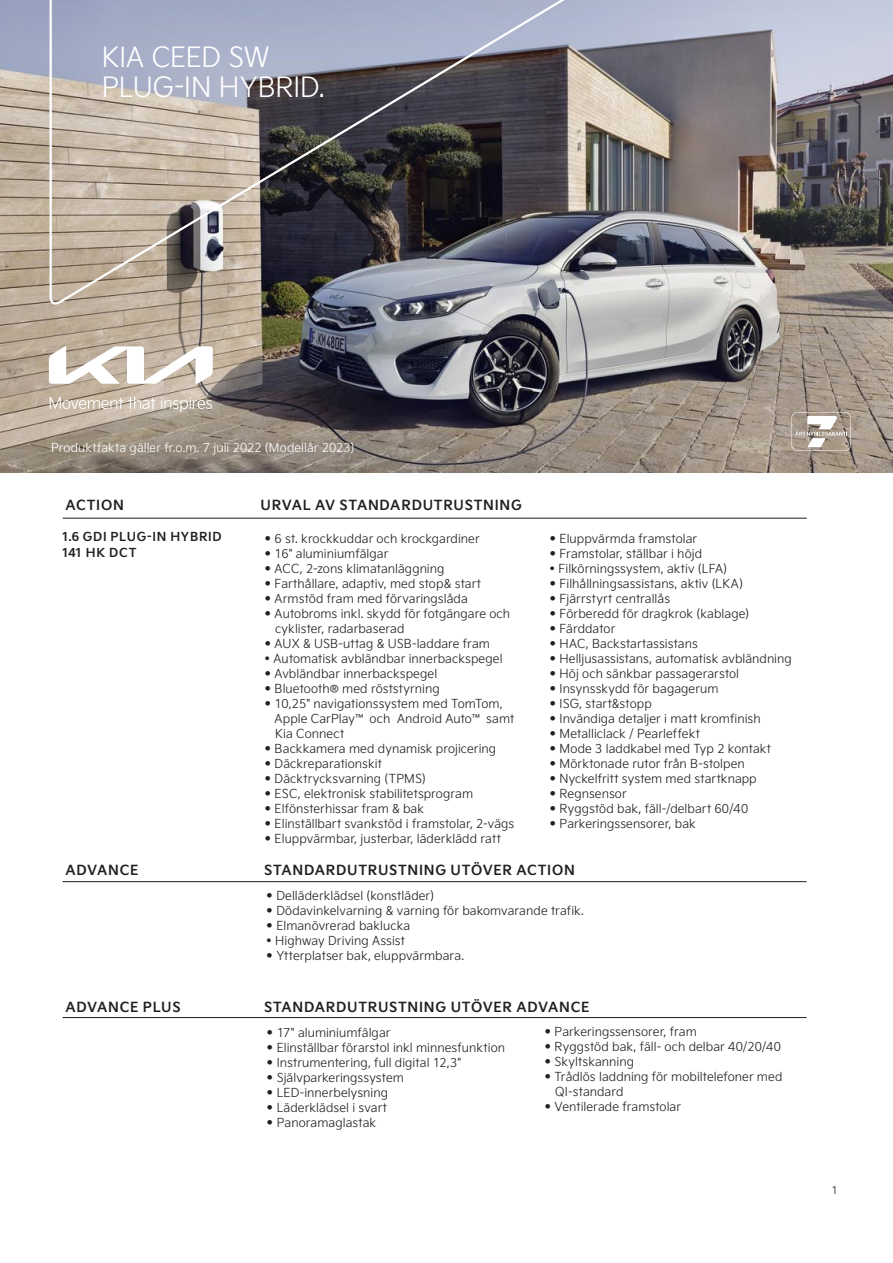
<style>
.page{position:relative;width:893px;height:1263px;background:#fff}
.page>*{position:absolute;margin:0;border:0;box-sizing:border-box;transform-origin:0 0}
.text_utrustning{font:300 27px "Kia Signature Sweden";letter-spacing:-.005em;color:#fff}
.t1{font:700 13.5px "Kia Signature Sweden";letter-spacing:.055em;color:#231f20}
.text_utrustning-2{font:300 12px/15px "Kia Signature Sweden";letter-spacing:.005em;color:#231f20}
.t2{font:300 12px "Kia Signature Sweden";letter-spacing:.005em;color:#fff}
.t3{font:700 12px "Kia Signature Sweden";letter-spacing:.06em;color:#231f20}
.t4{font:300 10.5px "Kia Signature Sweden";color:#231f20}
.s1{font-weight:700}
</style>
<div class="page">
<img style="left:0;top:0;width:893px;height:472px">
<hr style="left:63px;top:518px;width:744px;height:1px;background:#231f20">
<hr style="left:62px;top:881px;width:745px;height:1px;background:#231f20">
<hr style="left:62px;top:1017px;width:745px;height:1px;background:#231f20">
<img style="left:48px;top:0;width:806px;height:306px">
<svg style="left:49px;top:346px;width:164px;height:38px"></svg>
<svg style="left:50px;top:397px;width:105px;height:12px"></svg>
<svg style="left:161px;top:397px;width:51px;height:15px"></svg>
<svg style="left:792px;top:412px;width:58px;height:38px"></svg>
<p class="text_utrustning" style="left:102px;top:37px;width:169px">KIA CEED SW</p>
<p class="text_utrustning" style="left:102px;top:67px;width:225px">PLUG-IN HYBRID.</p>
<p class="t2" style="left:51px;top:439px;width:305px">Produktfakta gäller fr.o.m. 7 juli 2022 (Modellår 2023)</p>
<p class="t1" style="left:66px;top:495px;width:60px">ACTION</p>
<p class="t1" style="left:261px;top:495px;width:263px">URVAL AV STANDARDUTRUSTNING</p>
<p class="t3" style="left:62px;top:528px;width:162px">1.6 GDI PLUG-IN HYBRID</p>
<p class="t3" style="left:62px;top:544px;width:76px">141 HK DCT</p>
<p class="text_utrustning-2" style="left:265px;top:531px;width:217px"><span class="s1">•</span> 6 st. krockkuddar och krockgardiner</p>
<p class="text_utrustning-2" style="left:265px;top:546px;width:125px"><span class="s1">•</span> 16" aluminiumfälgar</p>
<p class="text_utrustning-2" style="left:265px;top:561px;width:181px"><span class="s1">•</span> ACC, 2-zons klimatanläggning</p>
<p class="text_utrustning-2" style="left:265px;top:576px;width:218px"><span class="s1">•</span> Farthållare, adaptiv, med stop&amp; start</p>
<p class="text_utrustning-2" style="left:265px;top:591px;width:205px"><span class="s1">•</span> Armstöd fram med förvaringslåda</p>
<p class="text_utrustning-2" style="left:275px;top:606px;width:236px;text-indent:-11px"><span class="s1">•</span> Autobroms inkl. skydd för fotgängare och cyklister, radarbaserad</p>
<p class="text_utrustning-2" style="left:265px;top:636px;width:227px"><span class="s1">•</span> AUX &amp; USB-uttag &amp; USB-laddare fram</p>
<p class="text_utrustning-2" style="left:265px;top:651px;width:239px">• Automatisk avbländbar innerbackspegel</p>
<p class="text_utrustning-2" style="left:265px;top:666px;width:174px"><span class="s1">•</span> Avbländbar innerbackspegel</p>
<p class="text_utrustning-2" style="left:265px;top:681px;width:177px"><span class="s1">•</span> Bluetooth® med röststyrning</p>
<p class="text_utrustning-2" style="left:265px;top:696px;width:240px"><span class="s1">•</span> 10,25" navigationssystem med TomTom,</p>
<p class="text_utrustning-2" style="left:275px;top:711px;width:241px">Apple CarPlay™ och Android Auto™ samt<br>Kia Connect</p>
<p class="text_utrustning-2" style="left:265px;top:741px;width:233px"><span class="s1">•</span> Backkamera med dynamisk projicering</p>
<p class="text_utrustning-2" style="left:265px;top:756px;width:119px"><span class="s1">•</span> Däckreparationskit</p>
<p class="text_utrustning-2" style="left:265px;top:771px;width:163px"><span class="s1">•</span> Däcktrycksvarning (TPMS)</p>
<p class="text_utrustning-2" style="left:265px;top:786px;width:210px"><span class="s1">•</span> ESC, elektronisk stabilitetsprogram</p>
<p class="text_utrustning-2" style="left:265px;top:801px;width:161px"><span class="s1">•</span> Elfönsterhissar fram &amp; bak</p>
<p class="text_utrustning-2" style="left:265px;top:816px;width:251px"><span class="s1">•</span> Elinställbart svankstöd i framstolar, 2-vägs</p>
<p class="text_utrustning-2" style="left:265px;top:831px;width:238px"><span class="s1">•</span> Eluppvärmbar, justerbar, läderklädd ratt</p>
<p class="text_utrustning-2" style="left:549px;top:531px;width:149px"><span class="s1">•</span> Eluppvärmda framstolar</p>
<p class="text_utrustning-2" style="left:549px;top:546px;width:154px"><span class="s1">•</span> Framstolar, ställbar i höjd</p>
<p class="text_utrustning-2" style="left:549px;top:561px;width:179px">• Filkörningssystem, aktiv (LFA)</p>
<p class="text_utrustning-2" style="left:549px;top:576px;width:195px"><span class="s1">•</span> Filhållningsassistans, aktiv (LKA)</p>
<p class="text_utrustning-2" style="left:549px;top:591px;width:122px"><span class="s1">•</span> Fjärrstyrt centrallås</p>
<p class="text_utrustning-2" style="left:549px;top:606px;width:201px"><span class="s1">•</span> Förberedd för dragkrok (kablage)</p>
<p class="text_utrustning-2" style="left:549px;top:621px;width:67px"><span class="s1">•</span> Färddator</p>
<p class="text_utrustning-2" style="left:549px;top:636px;width:150px"><span class="s1">•</span> HAC, Backstartassistans</p>
<p class="text_utrustning-2" style="left:549px;top:651px;width:244px"><span class="s1">•</span> Helljusassistans, automatisk avbländning</p>
<p class="text_utrustning-2" style="left:549px;top:666px;width:191px"><span class="s1">•</span> Höj och sänkbar passagerarstol</p>
<p class="text_utrustning-2" style="left:549px;top:681px;width:171px"><span class="s1">•</span> Insynsskydd för bagagerum</p>
<p class="text_utrustning-2" style="left:549px;top:696px;width:104px"><span class="s1">•</span> ISG, start&amp;stopp</p>
<p class="text_utrustning-2" style="left:549px;top:711px;width:213px"><span class="s1">•</span> Invändiga detaljer i matt kromfinish</p>
<p class="text_utrustning-2" style="left:549px;top:726px;width:152px"><span class="s1">•</span> Metalliclack / Pearleffekt</p>
<p class="text_utrustning-2" style="left:549px;top:741px;width:223px"><span class="s1">•</span> Mode 3 laddkabel med Typ 2 kontakt</p>
<p class="text_utrustning-2" style="left:549px;top:756px;width:197px"><span class="s1">•</span> Mörktonade rutor från B-stolpen</p>
<p class="text_utrustning-2" style="left:549px;top:771px;width:209px"><span class="s1">•</span> Nyckelfritt system med startknapp</p>
<p class="text_utrustning-2" style="left:549px;top:786px;width:79px"><span class="s1">•</span> Regnsensor</p>
<p class="text_utrustning-2" style="left:549px;top:801px;width:200px"><span class="s1">•</span> Ryggstöd bak, fäll-/delbart 60/40</p>
<p class="text_utrustning-2" style="left:549px;top:816px;width:148px"><span class="s1">•</span> Parkeringssensorer, bak</p>
<p class="t1" style="left:65px;top:860px;width:75px">ADVANCE</p>
<p class="t1" style="left:264px;top:860px;width:312px">STANDARDUTRUSTNING UTÖVER ACTION</p>
<p class="text_utrustning-2" style="left:266px;top:888px;width:169px"><span class="s1">•</span> Delläderklädsel (konstläder)</p>
<p class="text_utrustning-2" style="left:266px;top:903px;width:319px"><span class="s1">•</span> Dödavinkelvarning &amp; varning för bakomvarande trafik.</p>
<p class="text_utrustning-2" style="left:266px;top:918px;width:145px"><span class="s1">•</span> Elmanövrerad baklucka</p>
<p class="text_utrustning-2" style="left:266px;top:933px;width:140px">• Highway Driving Assist</p>
<p class="text_utrustning-2" style="left:266px;top:948px;width:199px"><span class="s1">•</span> Ytterplatser bak, eluppvärmbara.</p>
<p class="t1" style="left:65px;top:996px;width:117px">ADVANCE PLUS</p>
<p class="t1" style="left:264px;top:996px;width:327px">STANDARDUTRUSTNING UTÖVER ADVANCE</p>
<p class="text_utrustning-2" style="left:267px;top:1025px;width:125px"><span class="s1">•</span> 17" aluminiumfälgar</p>
<p class="text_utrustning-2" style="left:267px;top:1040px;width:240px"><span class="s1">•</span> Elinställbar förarstol inkl minnesfunktion</p>
<p class="text_utrustning-2" style="left:267px;top:1055px;width:196px"><span class="s1">•</span> Instrumentering, full digital 12,3"</p>
<p class="text_utrustning-2" style="left:267px;top:1070px;width:139px"><span class="s1">•</span> Självparkeringssystem</p>
<p class="text_utrustning-2" style="left:267px;top:1085px;width:123px"><span class="s1">•</span> LED-innerbelysning</p>
<p class="text_utrustning-2" style="left:267px;top:1100px;width:122px"><span class="s1">•</span> Läderklädsel i svart</p>
<p class="text_utrustning-2" style="left:267px;top:1115px;width:111px"><span class="s1">•</span> Panoramaglastak</p>
<p class="text_utrustning-2" style="left:544px;top:1024px;width:154px"><span class="s1">•</span> Parkeringssensorer, fram</p>
<p class="text_utrustning-2" style="left:544px;top:1039px;width:238px"><span class="s1">•</span> Ryggstöd bak, fäll- och delbar 40/20/40</p>
<p class="text_utrustning-2" style="left:544px;top:1054px;width:91px"><span class="s1">•</span> Skyltskanning</p>
<p class="text_utrustning-2" style="left:555px;top:1069px;width:229px;text-indent:-11px"><span class="s1">•</span> Trådlös laddning för mobiltelefoner med<br>QI-standard</p>
<p class="text_utrustning-2" style="left:544px;top:1099px;width:138px"><span class="s1">•</span> Ventilerade framstolar</p>
<p class="t4" style="left:831px;top:1183px;width:8px">1</p>
</div>
